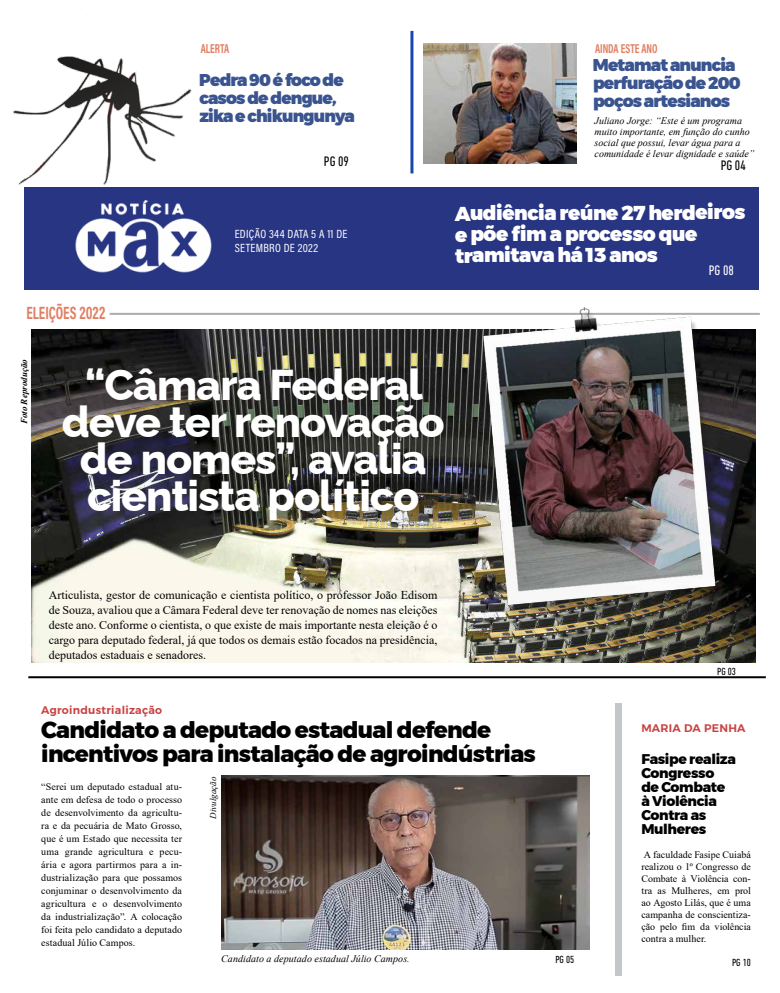
<style>
.page{position:relative;width:780px;height:993px;background:#fff}
.page>*{position:absolute;margin:0;border:0;box-sizing:border-box;transform-origin:0 0}
.t1{font:100 43px/37px "Raleway";letter-spacing:-.025em;color:#fff;text-align:center}
.t2{font:800 23px/24px "Montserrat";letter-spacing:-.03em;color:#000}
.t3{font:900 20px/21.1px "Montserrat";letter-spacing:-.03em;color:#fff}
.t4{font:18px "Acumin Variable Concept";letter-spacing:-.13em;color:#e17f63;scale:.81 1}
.t5{font:900 17px/18px "Montserrat";letter-spacing:-.055em;color:#3a548f}
.t6{font:800 14px/14px "Montserrat";letter-spacing:-.025em;color:#000}
.t7{font:condensed 14px "DIN Next LT Pro";color:#000}
.t8{font:condensed 14px "DIN Next LT Pro";color:#fff}
.t9{font:13px "Acumin Variable Concept";letter-spacing:-.165em;color:#e17f63;scale:.81 1}
.t10{font:12px/15px "Times New Roman";color:#000;text-align:justify}
.t11{font:12px/14.4px "Acumin Variable Concept";letter-spacing:-.145em;color:#fff}
.t12{font:600 11px "Montserrat";letter-spacing:.025em;color:#ca4242}
.t13{font:condensed 10.5px "DIN Next LT Pro";color:#000}
.t14{font:10px/13px "Times New Roman";letter-spacing:.005em;color:#000;text-align:justify}
.t15{font:italic 10px/11px "Times New Roman";color:#000}
.t16{font:italic 700 9px "Times New Roman";color:#000}
.t17{font:italic 9px "Times New Roman";color:#000}
</style>
<div class="page">
<img style="left:31px;top:329px;width:724px;height:333px">
<div style="left:24px;top:187px;width:734px;height:102px;background:#283583"></div>
<img style="left:41px;top:251px;width:175px;height:39px">
<hr style="left:410px;top:31px;width:3px;height:142px;background:#1747ab">
<div style="left:615px;top:703px;width:7px;height:272px;background:#c4c7ca"></div>
<hr style="left:28px;top:676px;width:737px;height:2px;background:#000">
<hr style="left:110px;top:313px;width:649px;height:2px;background:#acacac">
<img style="left:474px;top:307px;width:257px;height:316px">
<img style="left:13px;top:8px;width:199px;height:243px">
<img style="left:221px;top:775px;width:368px;height:174px">
<img style="left:423px;top:44px;width:153px;height:120px">
<h3 class="t9" style="left:201px;top:40px;width:38px">ALERTA</h3>
<h3 class="t9" style="left:595px;top:40px;width:81px">AI NDA ESTE ANO</h3>
<h3 class="t5" style="left:593px;top:56px;width:149px">Metamat anuncia perfuração de 200 poços artesianos</h3>
<h3 class="t5" style="left:199px;top:71px;width:157px">Pedra 90 é foco de casos de dengue, zika e chikungunya</h3>
<p class="t15" style="left:594px;top:115px;width:161px">Juliano Jorge: “Este é um programa muito importante, em função do cunho social que possui, levar água para a comunidade é levar dignidade e saúde”</p>
<h3 class="t7" style="left:324px;top:154px;width:27px">PG 09</h3>
<h3 class="t7" style="left:720px;top:158px;width:27px">PG 04</h3>
<h3 class="t4" style="left:27px;top:300px;width:101px">ELEIÇÕES 2022</h3>
<p class="t11" style="left:235px;top:226px;width:116px">EDI ÇÃO 344 DATA 5 A 11 DE<br>SETEMBRO DE 2022</p>
<h3 class="t3" style="left:455px;top:202px;width:292px">Audiência reúne 27 herdeiros e põe fim a processo que tramitava há 13 anos</h3>
<h3 class="t8" style="left:708px;top:262px;width:27px">PG 08</h3>
<p class="t16" style="left:18px;top:424px;width:66px;rotate:-90deg">Foto Reprodução</p>
<h1 class="t1" style="left:62px;top:361px;width:384px">“Câmara Federal deve ter renovação de nomes”, avalia cientista político</h1>
<p class="t10" style="left:49px;top:587px;width:390px">Articulista, gestor de comunicação e cientista político, o professor João Edisom de Souza, avaliou que a Câmara Federal deve ter renovação de nomes nas eleições deste ano. Conforme o cientista, o que existe de mais importante nesta eleição é o cargo para deputado federal, já que todos os demais estão focados na presidência, deputados estaduais e senadores.</p>
<p class="t13" style="left:717px;top:665px;width:20px">PG 03</p>
<p class="t12" style="left:41px;top:701px;width:122px">Agroindustrialização</p>
<h2 class="t2" style="left:41px;top:717px;width:496px">Candidato a deputado estadual defende incentivos para instalação de agroindústrias</h2>
<p class="t14" style="left:41px;top:779px;width:142px">“Serei um deputado estadual atu&shy;ante em defesa de todo o processo de desenvolvimento da agricultu&shy;ra e da pecuária de Mato Grosso, que é um Estado que necessita ter uma grande agricultura e pecu&shy;ária e agora partirmos para a in&shy;dustrialização para que possamos conjuminar o desenvolvimento da agricultura e o desenvolvimento da industrialização”. A colocação foi feita pelo candidato a deputado estadual Júlio Campos.</p>
<p class="t17" style="left:207px;top:818px;width:43px;rotate:-90deg">Divulgação</p>
<p class="t15" style="left:221px;top:952px;width:190px">Candidato a deputado estadual Júlio Campos.</p>
<p class="t12" style="left:641px;top:718px;width:106px">MARIA DA PENHA</p>
<h3 class="t6" style="left:641px;top:751px;width:96px">Fasipe realiza<br>Congresso<br>de Combate à Violência<br>Contra as<br>Mulheres</h3>
<p class="t14" style="left:641px;top:848px;width:111px;line-height:12px">A faculdade Fasipe Cuiabá realizou o 1º Congresso de Combate à Violência con&shy;tra as Mulheres, em prol ao Agosto Lilás, que é uma campanha de conscientiza&shy;ção pelo fim da violência contra a mulher.</p>
<p class="t13" style="left:555px;top:953px;width:20px">PG 05</p>
<p class="t13" style="left:732px;top:956px;width:20px">PG 10</p>
</div>
